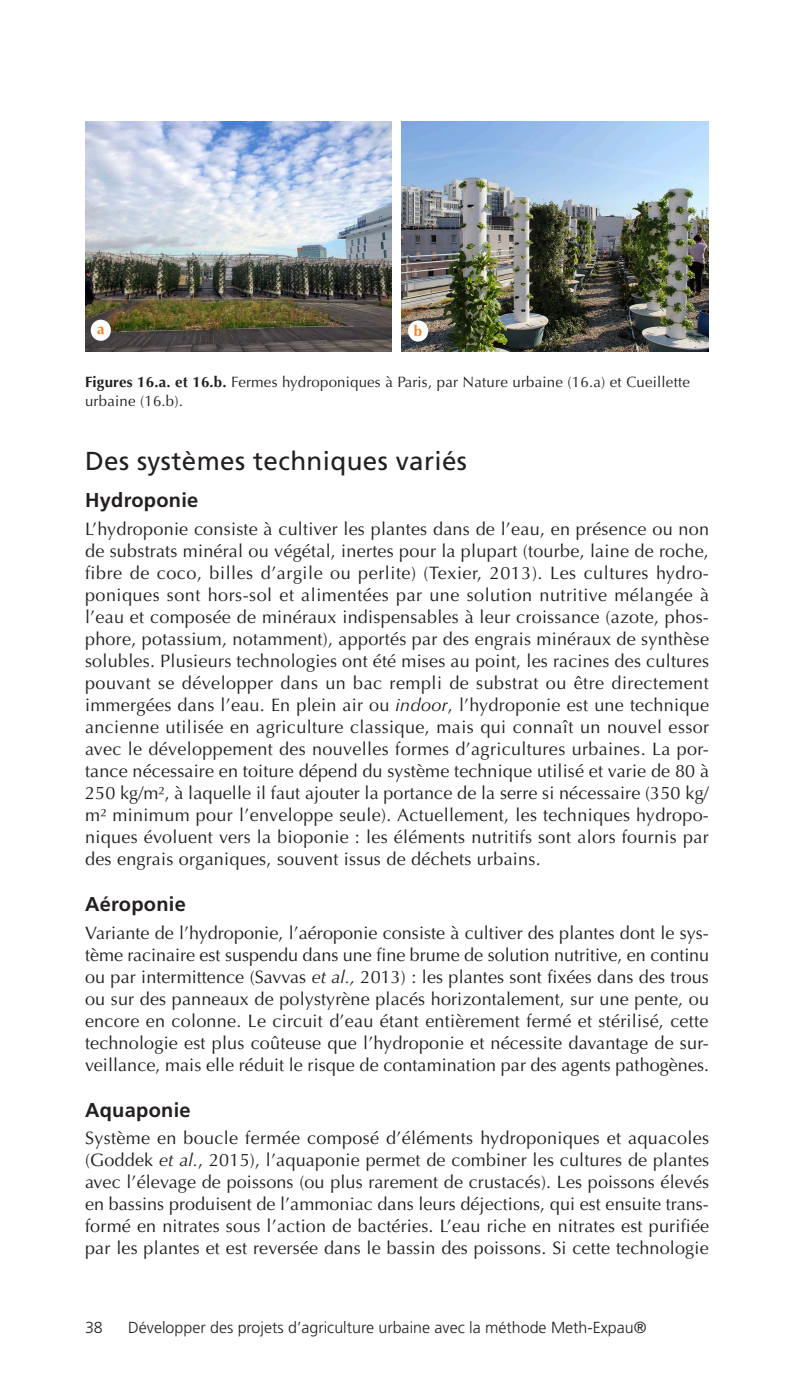
<style>
.page{position:relative;width:794px;height:1389px;background:#fff}
.page>*{position:absolute;margin:0;border:0;box-sizing:border-box;transform-origin:0 0}
.Titre_2{font:26px "Frutiger";letter-spacing:.015em;color:#231f20}
.Titre_3{font:700 20px "Frutiger";letter-spacing:.015em;color:#231f20}
.t1{font:18px/22px "Optima";letter-spacing:.01em;color:#231f20;text-align:justify}
.t2{font:300 16px "Frutiger";color:#231f20}
.quae-titre-figure{font:15px/19px "Optima";letter-spacing:.015em;color:#231f20}
.quae-titre-figure-2{font:700 15px "Optima";color:#f58220}
.s1{font-weight:700}
.s2{font-style:italic}
</style>
<div class="page">
<img style="left:85px;top:122px;width:306px;height:230px">
<img style="left:402px;top:122px;width:307px;height:230px">
<div style="left:91px;top:320px;width:20px;height:21px;background:#fff;border-radius:50%"></div>
<div style="left:408px;top:320px;width:20px;height:22px;background:#fff;border-radius:50%"></div>
<p class="quae-titre-figure-2" style="left:97px;top:320px;width:9px">a</p>
<p class="quae-titre-figure-2" style="left:414px;top:323px;width:10px">b</p>
<p class="quae-titre-figure" style="left:85px;top:373px;width:606px"><span class="s1">Figures 16.a. et 16.b.</span> Fermes hydroponiques à Paris, par Nature urbaine (16.a) et Cueillette urbaine (16.b).</p>
<p class="Titre_2" style="left:85px;top:446px;width:383px">Des systèmes techniques variés</p>
<p class="Titre_3" style="left:85px;top:489px;width:115px">Hydroponie</p>
<p class="t1" style="left:85px;top:518px;width:626px">L’hydroponie consiste à cultiver les plantes dans de l’eau, en présence ou non de substrats minéral ou végétal, inertes pour la plupart (tourbe, laine de roche, fibre de coco, billes d’argile ou perlite) (Texier, 2013). Les cultures hydro&shy;poniques sont hors-sol et alimentées par une solution nutritive mélangée à l’eau et composée de minéraux indispensables à leur croissance (azote, phos&shy;phore, potassium, notamment), apportés par des engrais minéraux de synthèse solubles. Plusieurs technologies ont été mises au point, les racines des cultures pouvant se développer dans un bac rempli de substrat ou être directement immergées dans l’eau. En plein air ou <span class="s2">indoor</span>, l’hydroponie est une technique ancienne utilisée en agriculture classique, mais qui connaît un nouvel essor avec le développement des nouvelles formes d’agricultures urbaines. La por&shy;tance nécessaire en toiture dépend du système technique utilisé et varie de 80 à 250 kg/m², à laquelle il faut ajouter la portance de la serre si nécessaire (350 kg/ m² minimum pour l’enveloppe seule). Actuellement, les techniques hydropo&shy;niques évoluent vers la bioponie : les éléments nutritifs sont alors fournis par des engrais organiques, souvent issus de déchets urbains.</p>
<p class="Titre_3" style="left:85px;top:892px;width:102px">Aéroponie</p>
<p class="t1" style="left:85px;top:922px;width:626px">Variante de l’hydroponie, l’aéroponie consiste à cultiver des plantes dont le sys&shy;tème racinaire est suspendu dans une fine brume de solution nutritive, en continu ou par intermittence (Savvas <span class="s2">et al.,</span> 2013) : les plantes sont fixées dans des trous ou sur des panneaux de polystyrène placés horizontalement, sur une pente, ou encore en colonne. Le circuit d’eau étant entièrement fermé et stérilisé, cette technologie est plus coûteuse que l’hydroponie et nécessite davantage de sur&shy;veillance, mais elle réduit le risque de contamination par des agents pathogènes.</p>
<p class="Titre_3" style="left:85px;top:1098px;width:107px">Aquaponie</p>
<p class="t1" style="left:85px;top:1127px;width:626px">Système en boucle fermée composé d’éléments hydroponiques et aquacoles (Goddek <span class="s2">et al.</span>, 2015), l’aquaponie permet de combiner les cultures de plantes avec l’élevage de poissons (ou plus rarement de crustacés). Les poissons élevés en bassins produisent de l’ammoniac dans leurs déjections, qui est ensuite trans&shy;formé en nitrates sous l’action de bactéries. L’eau riche en nitrates est purifiée par les plantes et est reversée dans le bassin des poissons. Si cette technologie</p>
<p class="t2" style="left:85px;top:1318px;width:19px">38</p>
<p class="t2" style="left:128px;top:1318px;width:520px">Développer des projets d’agriculture urbaine avec la méthode Meth-Expau®</p>
</div>
